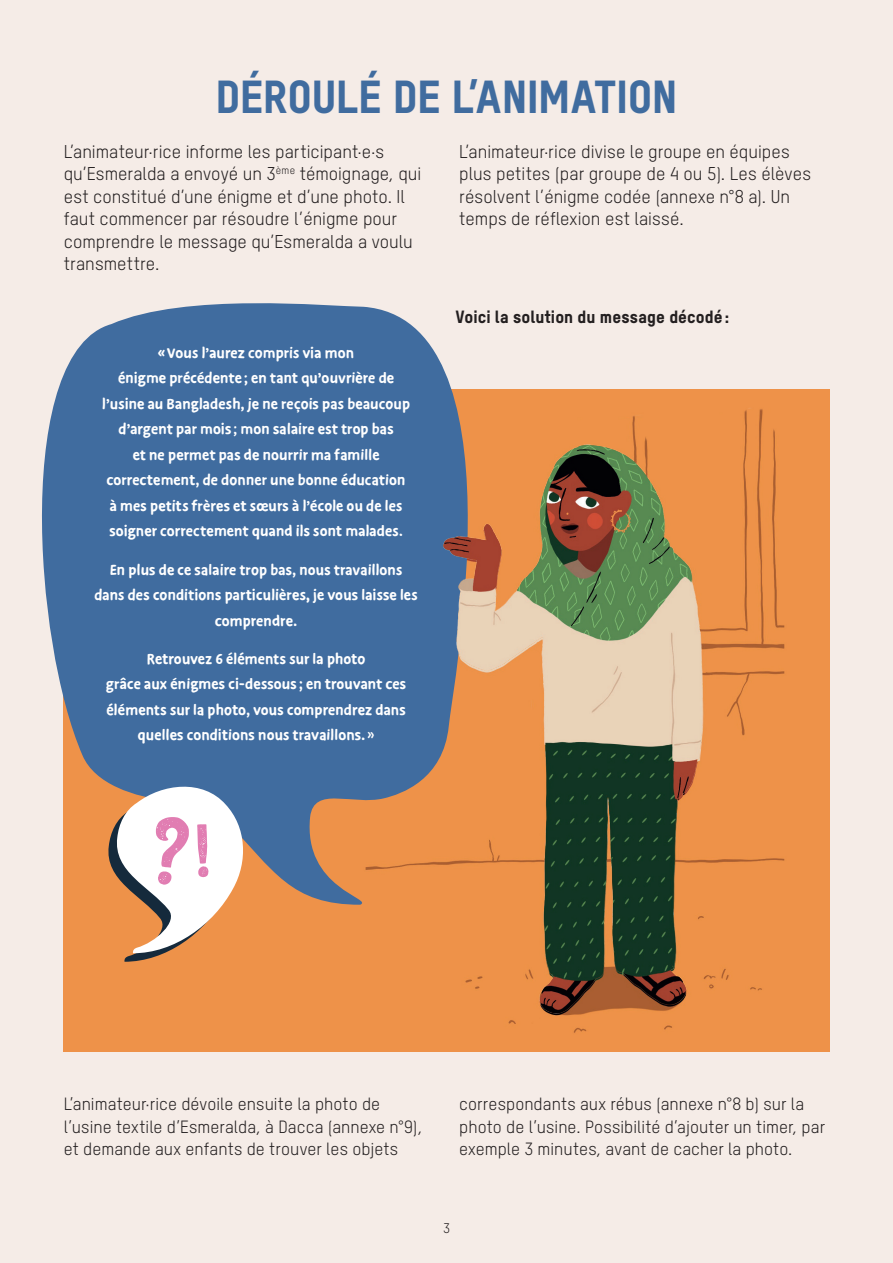
<style>
.page{position:relative;width:893px;height:1263px;background:#f5ece7}
.page>*{position:absolute;margin:0;border:0;box-sizing:border-box;transform-origin:0 0}
.t1{font:45px "T Star Pro Heavy";color:#406c9f}
.t2{font:18px/22.5px "T Star Pro Regular";color:#231f20}
.t3{font:17.25px/22.5px "T Star Pro Regular";color:#231f20}
.t4{font:17.25px "T Star Pro Heavy";letter-spacing:.005em;color:#231f20}
.t5{font:700 16.5px/25.5px "Duper";letter-spacing:.01em;color:#fff;text-align:center}
.t6{font:13.5px "T Star Pro Regular";color:#231f20}
</style>
<div class="page">
<div style="left:64px;top:389px;width:765px;height:663px;background:#ee9249"></div>
<svg style="left:42px;top:303px;width:481px;height:602px;background:#5f7b9f"></svg>
<img style="left:367px;top:427px;width:417px;height:625px">
<svg style="left:104px;top:779px;width:144px;height:183px;background:#d9bfad"></svg>
<h1 class="t1" style="left:216px;top:62px;width:463px">DÉROULÉ DE L’ANIMATION</h1>
<p class="t2" style="left:64px;top:139px;width:359px">L’animateur·rice informe les participant·e·s qu’Esmeralda a envoyé un 3<sup>ème</sup> témoignage, qui est constitué d’une énigme et d’une photo. Il faut commencer par résoudre l’énigme pour comprendre le message qu’Esmeralda a voulu transmettre.</p>
<p class="t2" style="left:459px;top:139px;width:353px">L’animateur·rice divise le groupe en équipes plus petites (par groupe de 4 ou 5). Les élèves résolvent l’énigme codée (annexe n°8 a). Un temps de réflexion est laissé.</p>
<p class="t5" style="left:102px;top:340px;width:309px">« Vous l’aurez compris via mon<br>énigme précédente ; en tant qu’ouvrière de l’usine au Bangladesh, je ne reçois pas beaucoup d’argent par mois; mon salaire est trop bas<br>et ne permet pas de nourrir ma famille correctement, de donner une bonne éducation à mes petits frères et sœurs à l’école ou de les soigner correctement quand ils sont malades.</p>
<p class="t5" style="left:94px;top:557px;width:325px">En plus de ce salaire trop bas, nous travaillons dans des conditions particulières, je vous laisse les comprendre.</p>
<p class="t5" style="left:106px;top:646px;width:301px">Retrouvez 6 éléments sur la photo<br>grâce aux énigmes ci-dessous; en trouvant ces éléments sur la photo, vous comprendrez dans quelles conditions nous travaillons. »</p>
<p class="t4" style="left:455px;top:303px;width:275px">Voici la solution du message décodé:</p>
<p class="t3" style="left:64px;top:1091px;width:360px">L’animateur·rice dévoile ensuite la photo de l’usine textile d’Esmeralda, à Dacca (annexe n°9), et demande aux enfants de trouver les objets</p>
<p class="t3" style="left:459px;top:1091px;width:367px">correspondants aux rébus (annexe n°8 b) sur la photo de l’usine. Possibilité d’ajouter un timer, par exemple 3 minutes, avant de cacher la photo.</p>
<p class="t6" style="left:443px;top:1219px;width:8px">3</p>
</div>
